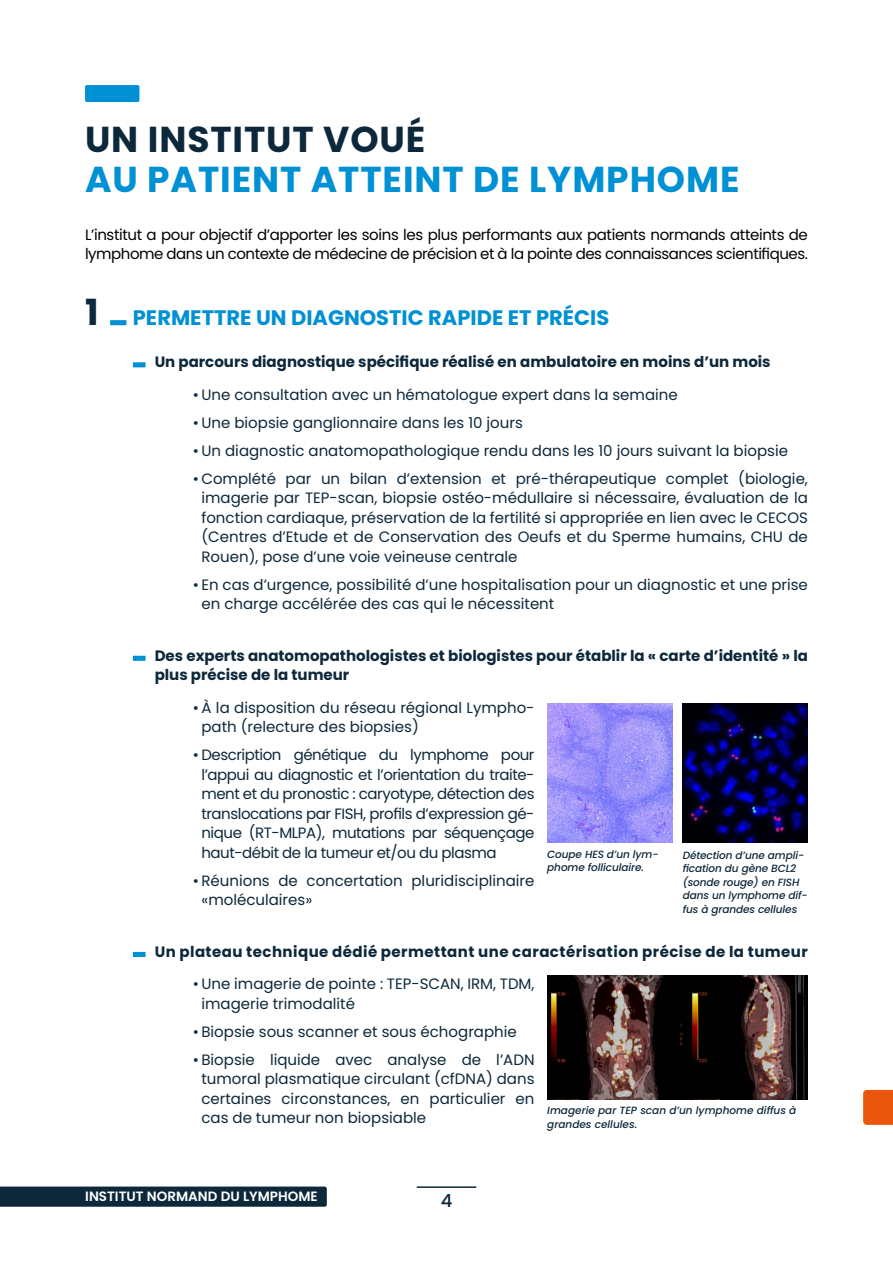
<style>
.page{position:relative;width:893px;height:1263px;background:#fff}
.page>*{position:absolute;margin:0;border:0;box-sizing:border-box;transform-origin:0 0}
.t1{font:700 36px "Poppins";letter-spacing:.025em;color:#0090d4}
.t2{font:700 36px "Poppins";letter-spacing:.025em;color:#0d283b}
.t3{font:700 21px "Poppins";color:#0090d4}
.t4{font:500 18px "Poppins";color:#0f283c}
.t5{font:15px/19.5px "Poppins";color:#0d283b}
.t6{font:15px/19.5px "Poppins";letter-spacing:-.025em;color:#000}
.t7{font:700 15px/19.5px "Poppins";color:#0d283b}
.t8{font:700 15px "Poppins";letter-spacing:.03em;color:#0d283b}
.t9{font:600 13.5px "Poppins";color:#fff}
.t10{font:italic 500 10.5px/13.5px "Poppins";letter-spacing:-.01em;color:#0d283b}
.s1{font-size:36px;color:#0d283b}
</style>
<div class="page">
<svg style="left:0;top:1186px;width:327px;height:21px;background:#163042"></svg>
<hr style="left:417px;top:1186px;width:59px;height:2px;background:#0d283b">
<div style="left:85px;top:85px;width:54px;height:17px;background:#0090d4;border-radius:2px"></div>
<div style="left:110px;top:320px;width:16px;height:5px;background:#0090d4"></div>
<div style="left:133px;top:362px;width:13px;height:5px;background:#0090d4"></div>
<div style="left:133px;top:656px;width:13px;height:5px;background:#0090d4"></div>
<div style="left:133px;top:952px;width:13px;height:5px;background:#0090d4"></div>
<svg style="left:863px;top:1090px;width:30px;height:35px"></svg>
<img style="left:547px;top:976px;width:261px;height:123px">
<img style="left:547px;top:703px;width:125px;height:139px">
<img style="left:683px;top:703px;width:125px;height:139px">
<h1 class="t2" style="left:85px;top:118px;width:342px">UN INSTITUT VOUÉ</h1>
<h1 class="t1" style="left:85px;top:159px;width:656px">AU PATIENT ATTEINT DE LYMPHOME</h1>
<p class="t6" style="left:85px;top:225px;width:724px">L’institut a pour objectif d’apporter les soins les plus performants aux patients normands atteints de lymphome dans un contexte de médecine de précision et à la pointe des connaissances scientifiques.</p>
<h2 class="t3" style="left:85px;top:306px;width:526px"><span class="s1">1</span> PERMETTRE UN DIAGNOSTIC RAPIDE ET PRÉCIS</h2>
<p class="t7" style="left:155px;top:352px;width:617px">Un parcours diagnostique spécifique réalisé en ambulatoire en moins d’un mois</p>
<p class="t5" style="left:193px;top:385px;width:486px">• Une consultation avec un hématologue expert dans la semaine</p>
<p class="t5" style="left:193px;top:413px;width:331px">• Une biopsie ganglionnaire dans les 10 jours</p>
<p class="t5" style="left:193px;top:441px;width:597px">• Un diagnostic anatomopathologique rendu dans les 10 jours suivant la biopsie</p>
<p class="t5" style="left:201px;top:469px;width:608px;text-align:justify;text-indent:-9px">• Complété par un bilan d’extension et pré-thérapeutique complet (biologie, imagerie par TEP-scan, biopsie ostéo-médullaire si nécessaire, évaluation de la fonction cardiaque, préservation de la fertilité si appropriée en lien avec le CECOS (Centres d’Etude et de Conservation des Oeufs et du Sperme humains, CHU de Rouen), pose d’une voie veineuse centrale</p>
<p class="t5" style="left:201px;top:575px;width:608px;text-indent:-9px">• En cas d’urgence, possibilité d’une hospitalisation pour un diagnostic et une prise en charge accélérée des cas qui le nécessitent</p>
<p class="t7" style="left:155px;top:646px;width:655px">Des experts anatomopathologistes et biologistes pour établir la « carte d’identité » la plus précise de la tumeur</p>
<p class="t5" style="left:201px;top:698px;width:335px;text-indent:-9px">• À la disposition du réseau régional Lympho&shy;path (relecture des biopsies)</p>
<p class="t5" style="left:201px;top:745px;width:335px;text-align:justify;text-indent:-9px">• Description génétique du lymphome pour l’appui au diagnostic et l’orientation du traite&shy;ment et du pronostic : caryotype, détection des translocations par FISH, profils d’expression gé&shy;nique (RT-MLPA), mutations par séquençage haut-débit de la tumeur et/ou du plasma</p>
<p class="t5" style="left:201px;top:871px;width:335px;text-indent:-9px">• Réunions de concertation pluridisciplinaire «moléculaires»</p>
<p class="t8" style="left:155px;top:943px;width:655px">Un plateau technique dédié permettant une caractérisation précise de la tumeur</p>
<p class="t5" style="left:201px;top:974px;width:335px;text-indent:-9px">• Une imagerie de pointe : TEP-SCAN, IRM, TDM, imagerie trimodalité</p>
<p class="t5" style="left:193px;top:1022px;width:325px">• Biopsie sous scanner et sous échographie</p>
<p class="t5" style="left:201px;top:1050px;width:335px;text-align:justify;text-indent:-9px">• Biopsie liquide avec analyse de l’ADN tumoral plasmatique circulant (cfDNA) dans certaines circonstances, en particulier en cas de tumeur non biopsiable</p>
<p class="t10" style="left:547px;top:847px;width:113px">Coupe HES d’un lym&shy;phome folliculaire.</p>
<p class="t10" style="left:683px;top:848px;width:126px">Détection d’une ampli&shy;fication du gène BCL2 (sonde rouge) en FISH dans un lymphome dif&shy;fus à grandes cellules</p>
<p class="t10" style="left:547px;top:1104px;width:251px">Imagerie par TEP scan d’un lymphome diffus à grandes cellules.</p>
<p class="t9" style="left:85px;top:1188px;width:234px">INSTITUT NORMAND DU LYMPHOME</p>
<p class="t4" style="left:441px;top:1190px;width:13px">4</p>
</div>
